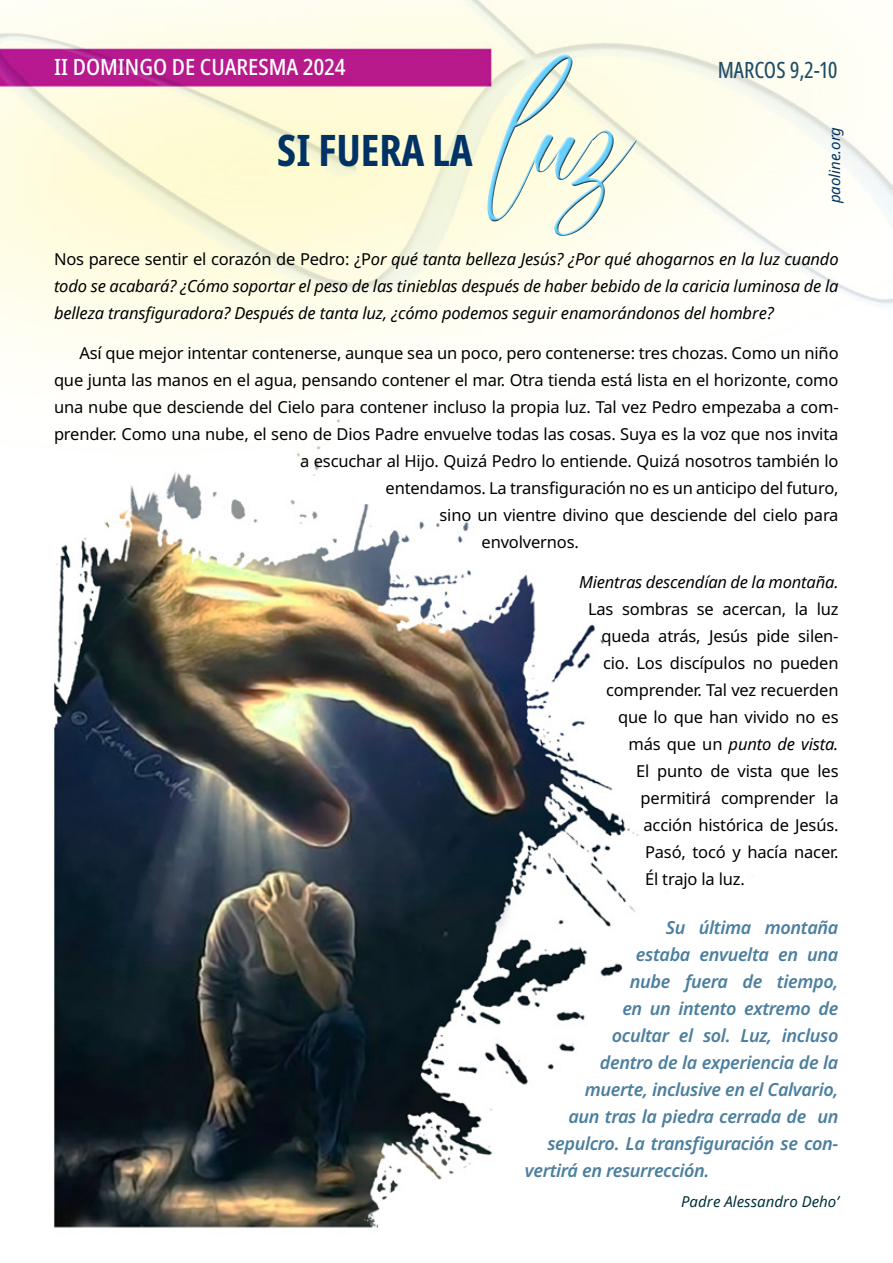
<style>
.page{position:relative;width:893px;height:1263px;background:#fff}
.page>*{position:absolute;margin:0;border:0;box-sizing:border-box;transform-origin:0 0}
.t1{font:129px "Austria";color:#67d0fe;scale:.8 1}
.t2{font:700 extra-condensed 43.5px "Noto Sans";color:#003265}
.t3{font:500 22.5px "Noto Sans Condensed";color:#fff}
.t4{font:extra-condensed 22.5px "Noto Sans";color:#1d4d69}
.t5{font:italic 600 18px "Noto Sans";letter-spacing:-.02em;color:#4c7f9e}
.t6{font:16.5px "Noto Sans";letter-spacing:-.01em;color:#000}
.t7{font:italic 16.5px/27px "Noto Sans";letter-spacing:-.01em;color:#000;text-align:justify}
.t8{font:italic 15px "Noto Sans";color:#003139}
.t9{font:italic 15px "Noto Sans";color:#003265}
.s1{font-style:normal}
</style>
<div class="page">
<img style="left:0;top:0;width:893px;height:1228px">
<svg style="left:346px;top:392px;width:140px;height:135px"></svg>
<div style="left:485px;top:52px;width:153px;height:183px;background:#fff;opacity:.75"></div>
<div style="left:487px;top:57px;width:152px;height:182px;background:#000;opacity:.75"></div>
<h3 class="t3" style="left:54px;top:51px;width:293px">II DOMINGO DE CUARESMA 2024</h3>
<h2 class="t2" style="left:277px;top:118px;width:197px">SI FUERA LA</h2>
<h1 class="t1" style="left:503px;top:68px;width:167px">luz</h1>
<h3 class="t4" style="left:718px;top:54px;width:121px">MARCOS 9,2-10</h3>
<p class="t9" style="left:824px;top:203px;width:78px;rotate:-90deg">paoline.org</p>
<p class="t7" style="left:54px;top:245px;width:786px"><span class="s1">Nos parece sentir el corazón de Pedro: ¿P</span>or qué tanta belleza Jesús? ¿Por qué ahogarnos en la luz cuando todo se acabará? ¿Cómo soportar el peso de las tinieblas después de haber bebido de la caricia luminosa de la belleza transfiguradora? Después de tanta luz, ¿cómo podemos seguir enamorándonos del hombre?</p>
<p class="t6" style="left:80px;top:341px;width:761px">Así que mejor intentar contenerse, aunque sea un poco, pero contenerse: tres chozas. Como un niño</p>
<p class="t6" style="left:54px;top:368px;width:786px">que junta las manos en el agua, pensando contener el mar. Otra tienda está lista en el horizonte, como</p>
<p class="t6" style="left:54px;top:395px;width:786px">una nube que desciende del Cielo para contener incluso la propia luz. Tal vez Pedro empezaba a com-</p>
<p class="t6" style="left:54px;top:422px;width:786px">prender. Como una nube, el seno de Dios Padre envuelve todas las cosas. Suya es la voz que nos invita</p>
<p class="t6" style="left:300px;top:449px;width:540px">a escuchar al Hijo. Quizá Pedro lo entiende. Quizá nosotros también lo</p>
<p class="t6" style="left:386px;top:476px;width:455px">entendamos. La transfiguración no es un anticipo del futuro,</p>
<p class="t6" style="left:440px;top:503px;width:401px">sino un vientre divino que desciende del cielo para</p>
<p class="t6" style="left:481px;top:530px;width:99px">envolvernos.</p>
<p class="t7" style="left:579px;top:568px;width:261px">Mientras descendían de la montaña.</p>
<p class="t6" style="left:588px;top:597px;width:252px">Las sombras se acercan, la luz</p>
<p class="t6" style="left:602px;top:624px;width:238px">queda atrás, Jesús pide silen-</p>
<p class="t6" style="left:603px;top:651px;width:237px">cio. Los discípulos no pueden</p>
<p class="t6" style="left:606px;top:678px;width:234px">comprender. Tal vez recuerden</p>
<p class="t6" style="left:618px;top:705px;width:222px">que lo que han vivido no es</p>
<p class="t7" style="left:628px;top:730px;width:211px"><span class="s1">más que un</span> punto de vista.</p>
<p class="t6" style="left:636px;top:759px;width:204px">El punto de vista que les</p>
<p class="t6" style="left:641px;top:786px;width:200px">permitirá comprender la</p>
<p class="t6" style="left:644px;top:813px;width:196px">acción histórica de Jesús.</p>
<p class="t6" style="left:645px;top:840px;width:195px">Pasó, tocó y hacía nacer.</p>
<p class="t6" style="left:645px;top:867px;width:101px">Él trajo la luz.</p>
<p class="t5" style="left:666px;top:914px;width:174px">Su última montaña</p>
<p class="t5" style="left:636px;top:941px;width:204px">estaba envuelta en una</p>
<p class="t5" style="left:630px;top:968px;width:210px">nube fuera de tiempo,</p>
<p class="t5" style="left:622px;top:995px;width:218px">en un intento extremo de</p>
<p class="t5" style="left:612px;top:1022px;width:228px">ocultar el sol. Luz, incluso</p>
<p class="t5" style="left:600px;top:1049px;width:240px">dentro de la experiencia de la</p>
<p class="t5" style="left:585px;top:1076px;width:255px">muerte, inclusive en el Calvario,</p>
<p class="t5" style="left:568px;top:1103px;width:272px">aun tras la piedra cerrada de un</p>
<p class="t5" style="left:547px;top:1130px;width:293px">sepulcro. La transfiguración se con-</p>
<p class="t5" style="left:525px;top:1157px;width:186px">vertirá en resurrección.</p>
<p class="t8" style="left:681px;top:1191px;width:159px">Padre Alessandro Deho’</p>
</div>
